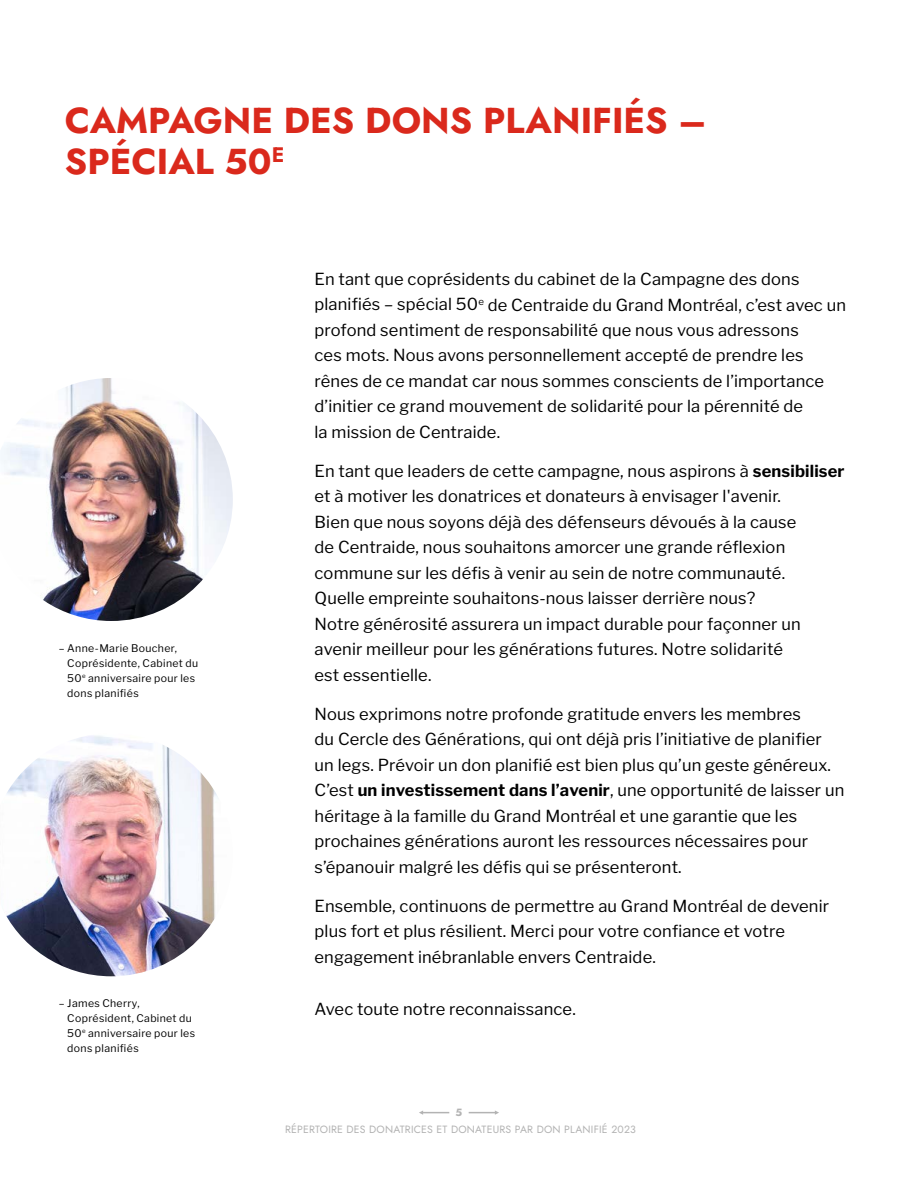
<style>
.page{position:relative;width:918px;height:1188px;background:#fff}
.page>*{position:absolute;margin:0;border:0;box-sizing:border-box;transform-origin:0 0}
.t1{font:700 36px/40.5px "Jost";color:#da291c}
.t2{font:16.5px/25.5px "Libre Franklin";letter-spacing:.01em;color:#000}
.t3{font:10.5px/15px "Libre Franklin";letter-spacing:.035em;color:#000}
.t4{font:10.5px "Jost";letter-spacing:.02em;color:#b3b3b3}
.t5{font:700 10.5px "Jost";color:#b3b3b3}
.s1{font-weight:700}
</style>
<div class="page">
<svg style="left:419px;top:1111px;width:30px;height:4px"></svg>
<svg style="left:469px;top:1111px;width:30px;height:4px"></svg>
<img style="left:6px;top:736px;width:212px;height:240px">
<img style="left:0;top:378px;width:233px;height:243px">
<h1 class="t1" style="left:65px;top:99px;width:643px">CAMPAGNE DES DONS PLANIFIÉS –<br>SPÉCIAL 50<sup>E</sup></h1>
<p class="t3" style="left:67px;top:640px;width:132px;text-indent:-8px">– Anne-Marie Boucher,<br>Coprésidente, Cabinet du<br>50<sup>e</sup> anniversaire pour les dons planifiés</p>
<p class="t3" style="left:67px;top:996px;width:129px;text-indent:-8px">– James Cherry,<br>Coprésident, Cabinet du<br>50<sup>e</sup> anniversaire pour les dons planifiés</p>
<p class="t2" style="left:315px;top:266px;width:533px">En tant que coprésidents du cabinet de la Campagne des dons planifiés – spécial 50<sup>e</sup> de Centraide du Grand Montréal, c’est avec un profond sentiment de responsabilité que nous vous adressons<br>ces mots. Nous avons personnellement accepté de prendre les rênes de ce mandat car nous sommes conscients de l’importance d’initier ce grand mouvement de solidarité pour la pérennité de<br>la mission de Centraide.</p>
<p class="t2" style="left:315px;top:458px;width:532px">En tant que leaders de cette campagne, nous aspirons à <span class="s1">sensibiliser </span>et à motiver les donatrices et donateurs à envisager l'avenir.<br>Bien que nous soyons déjà des défenseurs dévoués à la cause<br>de Centraide, nous souhaitons amorcer une grande réflexion commune sur les défis à venir au sein de notre communauté.<br>Quelle empreinte souhaitons-nous laisser derrière nous?<br>Notre générosité assurera un impact durable pour façonner un avenir meilleur pour les générations futures. Notre solidarité<br>est essentielle.</p>
<p class="t2" style="left:315px;top:701px;width:531px">Nous exprimons notre profonde gratitude envers les membres<br>du Cercle des Générations, qui ont déjà pris l’initiative de planifier un legs. Prévoir un don planifié est bien plus qu’un geste généreux.<br>C’est <span class="s1">un investissement dans l’avenir</span>, une opportunité de laisser un héritage à la famille du Grand Montréal et une garantie que les prochaines générations auront les ressources nécessaires pour s’épanouir malgré les défis qui se présenteront.</p>
<p class="t2" style="left:315px;top:894px;width:516px">Ensemble, continuons de permettre au Grand Montréal de devenir plus fort et plus résilient. Merci pour votre confiance et votre engagement inébranlable envers Centraide.</p>
<p class="t2" style="left:315px;top:997px;width:263px">Avec toute notre reconnaissance.</p>
<p class="t5" style="left:456px;top:1106px;width:8px">5</p>
<p class="t4" style="left:285px;top:1123px;width:352px">RÉPERTOIRE DES DONATRICES ET DONATEURS PAR DON PLANIFIÉ 2023</p>
</div>
